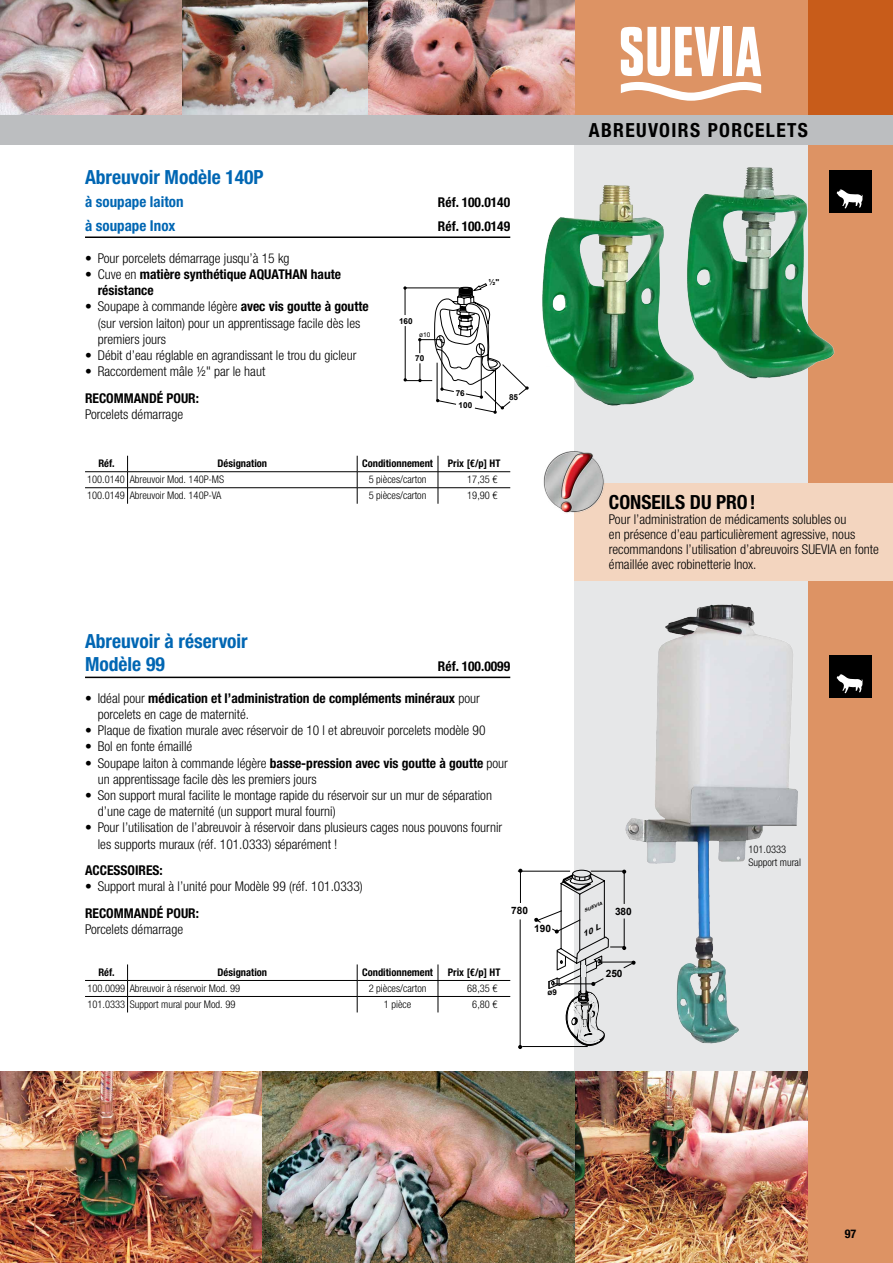
<style>
.page{position:relative;width:893px;height:1263px;background:#fff}
.page>*{position:absolute;margin:0;border:0;box-sizing:border-box;transform-origin:0 0}
.t1{font:700 condensed 19.5px/23.4px "Helvetica Neue LTW1 G";color:#0066b3}
.t2{font:700 condensed 19.5px "Helvetica Neue LTW1 G";letter-spacing:.07em;color:#000}
.t3{font:700 condensed 19.5px "Helvetica Neue LTW1 G";color:#000}
.t4{font:700 condensed 15px "Helvetica Neue LTW1 G";color:#0066b3}
.t5{font:300 condensed 13.5px/16.2px "Helvetica Neue LTW1 G";color:#000}
.t6{font:700 condensed 13.5px/16.2px "Helvetica Neue LTW1 G";color:#000}
.t7{font:700 condensed 12px "Helvetica Neue LTW1 G";color:#000}
.t8{font:300 condensed 10.5px/12.6px "Helvetica Neue LTW1 G";color:#000}
.t9{font:700 condensed 10.5px "Helvetica Neue LTW1 G";color:#000}
.t10{font:700 10.2px "Arial";color:#000}
.t11{font:700 8.25px "Arial";color:#000}
.t12{font:700 8.1px "Arial";color:#000}
.t13{font:6.6px "Arial";color:#000}
.t14{font:italic 700 4.35px "Arial";color:#000;scale:1.19 1}
.s1{font-weight:300}
.s2{font-weight:700}
</style>
<div class="page">
<img style="left:0;top:0;width:364px;height:115px">
<div style="left:574px;top:0;width:319px;height:1263px;background:#e6e7e8"></div>
<div style="left:574px;top:0;width:234px;height:115px;background:#dd9364"></div>
<div style="left:808px;top:115px;width:85px;height:1148px;background:#dd9364"></div>
<div style="left:808px;top:0;width:85px;height:115px;background:#c85c1a"></div>
<img style="left:364px;top:0;width:210px;height:115px">
<div style="left:724px;top:27px;width:8px;height:49px;background:#fff"></div>
<svg style="left:736px;top:27px;width:25px;height:49px"></svg>
<svg style="left:621px;top:27px;width:99px;height:49px"></svg>
<svg style="left:621px;top:82px;width:140px;height:19px"></svg>
<div style="left:0;top:115px;width:893px;height:30px;background:#bcbec0"></div>
<div style="left:574px;top:483px;width:319px;height:97px;background:#f3d5bf"></div>
<img style="left:543px;top:451px;width:61px;height:62px">
<img style="left:542px;top:185px;width:140px;height:221px">
<img style="left:677px;top:167px;width:158px;height:219px">
<div style="left:829px;top:170px;width:43px;height:43px;background:#000"></div>
<svg style="left:836px;top:189px;width:27px;height:20px"></svg>
<div style="left:829px;top:655px;width:43px;height:42px;background:#000"></div>
<svg style="left:836px;top:674px;width:27px;height:19px"></svg>
<img style="left:625px;top:604px;width:173px;height:440px">
<svg style="left:403px;top:283px;width:126px;height:131px"></svg>
<hr style="left:85px;top:677px;width:425px;height:1px;background:#000">
<hr style="left:85px;top:236px;width:425px;height:2px;background:#000">
<img style="left:261px;top:1071px;width:547px;height:192px">
<img style="left:0;top:1071px;width:261px;height:192px">
<hr style="left:85px;top:471px;width:43px;height:1px;background:#000">
<hr style="left:128px;top:471px;width:229px;height:1px;background:#000">
<hr style="left:357px;top:471px;width:81px;height:1px;background:#000">
<hr style="left:438px;top:471px;width:72px;height:1px;background:#000">
<hr style="left:85px;top:487px;width:43px;height:1px;background:#000">
<hr style="left:128px;top:487px;width:229px;height:1px;background:#000">
<svg style="left:127px;top:456px;width:1px;height:48px"></svg>
<hr style="left:357px;top:487px;width:81px;height:1px;background:#000">
<svg style="left:357px;top:456px;width:1px;height:48px"></svg>
<hr style="left:438px;top:487px;width:72px;height:1px;background:#000">
<svg style="left:438px;top:456px;width:1px;height:48px"></svg>
<hr style="left:85px;top:980px;width:43px;height:1px;background:#000">
<hr style="left:128px;top:980px;width:229px;height:1px;background:#000">
<hr style="left:357px;top:980px;width:81px;height:1px;background:#000">
<hr style="left:438px;top:980px;width:72px;height:1px;background:#000">
<hr style="left:85px;top:996px;width:43px;height:1px;background:#000">
<hr style="left:128px;top:996px;width:229px;height:1px;background:#000">
<svg style="left:127px;top:964px;width:1px;height:48px"></svg>
<hr style="left:357px;top:996px;width:81px;height:1px;background:#000">
<svg style="left:357px;top:964px;width:1px;height:48px"></svg>
<hr style="left:438px;top:996px;width:72px;height:1px;background:#000">
<svg style="left:438px;top:964px;width:1px;height:48px"></svg>
<svg style="left:517px;top:869px;width:119px;height:180px"></svg>
<h1 class="t1" style="left:85px;top:165px;width:180px">Abreuvoir Modèle 140P</h1>
<p class="t4" style="left:85px;top:193px;width:100px">à soupape laiton</p>
<p class="t6" style="left:438px;top:195px;width:74px">Réf. 100.0140</p>
<p class="t4" style="left:85px;top:216px;width:92px">à soupape Inox</p>
<p class="t6" style="left:438px;top:218px;width:74px">Réf. 100.0149</p>
<p class="t5" style="left:85px;top:250px;width:206px">• Pour porcelets démarrage jusqu’à 15 kg</p>
<p class="t6" style="left:98px;top:266px;width:245px;text-indent:-13px"><span class="s1">• Cuve en</span> matière synthétique AQUATHAN haute résistance</p>
<p class="t5" style="left:98px;top:299px;width:272px;text-indent:-13px">• Soupape à commande légère <span class="s2">avec vis goutte à goutte </span>(sur version laiton) pour un apprentissage facile dès les premiers jours</p>
<p class="t5" style="left:85px;top:347px;width:273px">• Débit d’eau réglable en agrandissant le trou du gicleur</p>
<p class="t5" style="left:85px;top:363px;width:182px">• Raccordement mâle ½" par le haut</p>
<p class="t6" style="left:85px;top:390px;width:115px">RECOMMANDÉ POUR:</p>
<p class="t5" style="left:85px;top:406px;width:100px">Porcelets démarrage</p>
<p class="t11" style="left:489px;top:277px;width:12px">½"</p>
<p class="t11" style="left:399px;top:315px;width:15px">160</p>
<p class="t13" style="left:419px;top:330px;width:13px">ø10</p>
<p class="t11" style="left:415px;top:353px;width:11px">70</p>
<p class="t11" style="left:456px;top:387px;width:11px">76</p>
<p class="t11" style="left:509px;top:392px;width:11px">85</p>
<p class="t11" style="left:459px;top:400px;width:15px">100</p>
<p class="t9" style="left:98px;top:457px;width:18px">Réf.</p>
<p class="t9" style="left:218px;top:457px;width:51px">Désignation</p>
<p class="t9" style="left:362px;top:457px;width:72px">Conditionnement</p>
<p class="t9" style="left:448px;top:457px;width:54px">Prix [€/p] HT</p>
<p class="t8" style="left:87px;top:474px;width:139px">100.0140 Abreuvoir Mod. 140P-MS</p>
<p class="t8" style="left:369px;top:474px;width:59px">5 pièces/carton</p>
<p class="t8" style="left:467px;top:474px;width:32px">17,35 €</p>
<p class="t8" style="left:87px;top:490px;width:136px">100.0149 Abreuvoir Mod. 140P-VA</p>
<p class="t8" style="left:369px;top:490px;width:59px">5 pièces/carton</p>
<p class="t8" style="left:467px;top:490px;width:32px">19,90 €</p>
<h1 class="t2" style="left:589px;top:118px;width:221px">ABREUVOIRS PORCELETS</h1>
<h1 class="t3" style="left:609px;top:491px;width:148px">CONSEILS DU PRO !</h1>
<p class="t5" style="left:609px;top:512px;width:271px;line-height:15px">Pour l’administration de médicaments solubles ou<br>en présence d’eau particulièrement agressive, nous recommandons l’utilisation d’abreuvoirs SUEVIA en fonte émaillée avec robinetterie Inox.</p>
<h1 class="t1" style="left:85px;top:629px;width:164px">Abreuvoir à réservoir<br>Modèle 99</h1>
<p class="t6" style="left:438px;top:658px;width:74px">Réf. 100.0099</p>
<p class="t6" style="left:98px;top:690px;width:384px;text-indent:-13px"><span class="s1">• Idéal pour</span> médication et l’administration de compléments minéraux <span class="s1">pour porcelets en cage de maternité.</span></p>
<p class="t5" style="left:85px;top:722px;width:402px">• Plaque de fixation murale avec réservoir de 10 l et abreuvoir porcelets modèle 90</p>
<p class="t5" style="left:85px;top:739px;width:109px">• Bol en fonte émaillé</p>
<p class="t5" style="left:98px;top:755px;width:412px;text-indent:-13px">• Soupape laiton à commande légère <span class="s2">basse-pression avec vis goutte à goutte</span> pour un apprentissage facile dès les premiers jours</p>
<p class="t5" style="left:98px;top:787px;width:396px;text-indent:-13px">• Son support mural facilite le montage rapide du réservoir sur un mur de séparation d’une cage de maternité (un support mural fourni)</p>
<p class="t5" style="left:98px;top:820px;width:406px;text-indent:-13px">• Pour l’utilisation de l’abreuvoir à réservoir dans plusieurs cages nous pouvons fournir les supports muraux (réf. 101.0333) séparément !</p>
<p class="t6" style="left:85px;top:862px;width:79px">ACCESSOIRES:</p>
<p class="t5" style="left:85px;top:879px;width:279px">• Support mural à l’unité pour Modèle 99 (réf. 101.0333)</p>
<p class="t6" style="left:85px;top:905px;width:115px">RECOMMANDÉ POUR:</p>
<p class="t5" style="left:85px;top:921px;width:100px">Porcelets démarrage</p>
<p class="t14" style="left:583px;top:907px;width:18px;rotate:-23deg">SUEVIA</p>
<p class="t10" style="left:511px;top:903px;width:18px">780</p>
<p class="t10" style="left:615px;top:904px;width:18px">380</p>
<p class="t10" style="left:534px;top:921px;width:18px">190</p>
<p class="t9" style="left:98px;top:966px;width:18px">Réf.</p>
<p class="t9" style="left:218px;top:966px;width:51px">Désignation</p>
<p class="t9" style="left:362px;top:966px;width:72px">Conditionnement</p>
<p class="t9" style="left:448px;top:966px;width:54px">Prix [€/p] HT</p>
<p class="t8" style="left:87px;top:982px;width:154px">100.0099 Abreuvoir à réservoir Mod. 99</p>
<p class="t8" style="left:369px;top:982px;width:59px">2 pièces/carton</p>
<p class="t8" style="left:467px;top:982px;width:32px">68,35 €</p>
<p class="t8" style="left:87px;top:998px;width:150px">101.0333 Support mural pour Mod. 99</p>
<p class="t8" style="left:384px;top:998px;width:29px">1 pièce</p>
<p class="t8" style="left:472px;top:998px;width:27px">6,80 €</p>
<p class="t12" style="left:547px;top:987px;width:11px">ø9</p>
<p class="t10" style="left:606px;top:966px;width:18px">250</p>
<p class="t8" style="left:748px;top:843px;width:54px">101.0333<br>Support mural</p>
<p class="t7" style="left:845px;top:1226px;width:13px">97</p>
</div>
